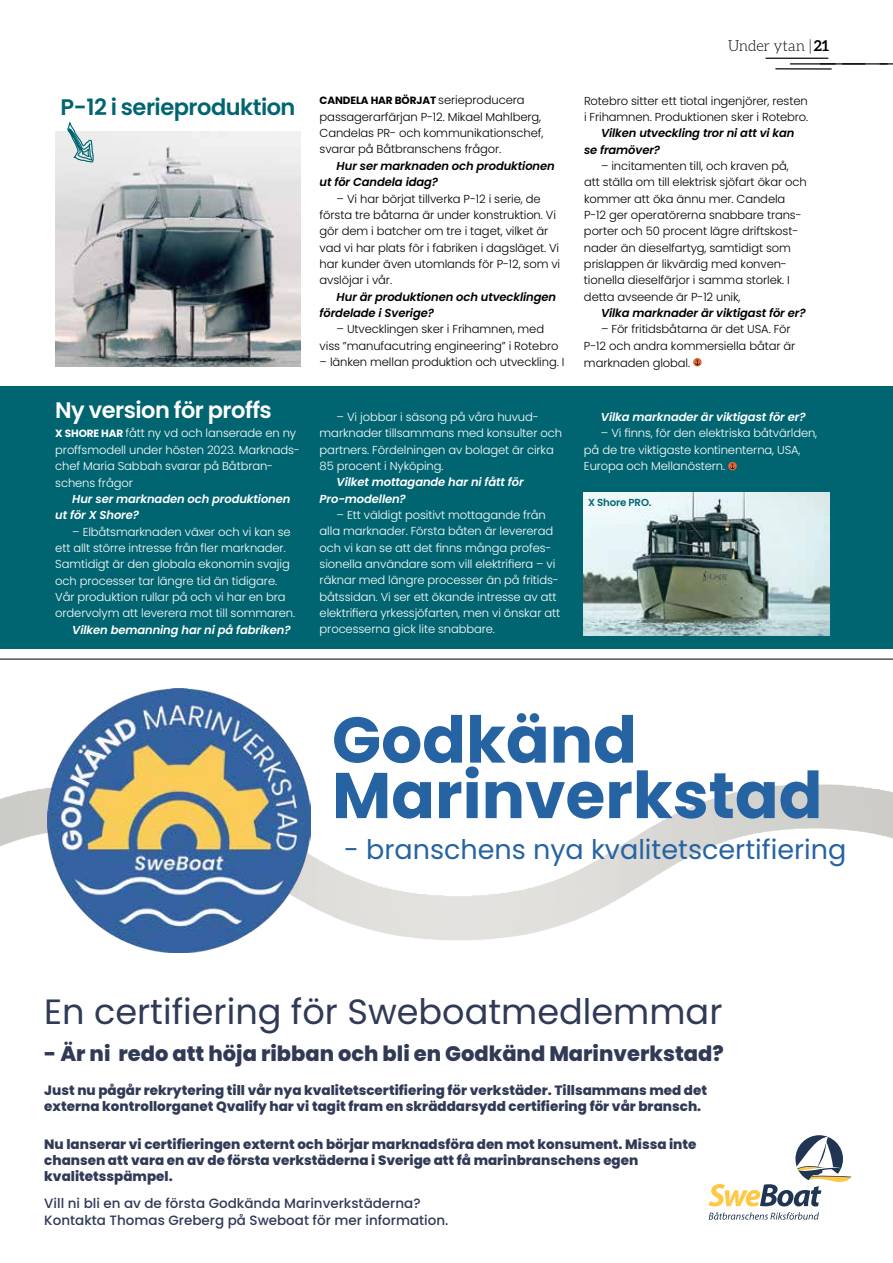
<style>
.page{position:relative;width:893px;height:1263px;background:#fff}
.page>*{position:absolute;margin:0;border:0;box-sizing:border-box;transform-origin:0 0}
.t1{font:700 64.5px/55.5px "Poppins";color:#2563a2}
.t2{font:35.1px "Poppins";color:#303a56}
.t3{font:27px "Poppins";color:#2563a2}
.t4{font:600 22.5px "Poppins";letter-spacing:-.02em;color:#006571}
.t5{font:600 22.5px "Poppins";letter-spacing:-.02em;color:#fff}
.t6{font:800 21px "Poppins";color:#303a56}
.t7{font:300 15px "Aleo";letter-spacing:-.01em;color:#000}
.t8{font:800 13.5px/16.2px "Poppins";color:#303a56}
.t9{font:500 13.5px/16.2px "Poppins";color:#303a56}
.t10{font:300 11.55px/16.4px "Poppins";letter-spacing:-.01em;color:#000}
.t11{font:300 11.55px/16.4px "Poppins";letter-spacing:-.01em;color:#fff}
.t12{font:italic 600 11.55px/16.4px "Poppins";letter-spacing:-.01em;color:#000}
.t13{font:italic 600 11.55px/16.4px "Poppins";letter-spacing:-.01em;color:#fff}
.t14{font:700 10.5px "Poppins";letter-spacing:-.01em;color:#000}
.t15{font:600 10.2px "Poppins";letter-spacing:-.01em;color:#006571}
.s1{font-weight:300;font-size:11.55px}
.s2{font-weight:700;font-size:10.5px}
.s3{font-weight:700}
</style>
<div class="page">
<svg style="left:765px;top:58px;width:128px;height:12px"></svg>
<img style="left:0;top:784px;width:893px;height:169px">
<img style="left:47px;top:688px;width:264px;height:264px">
<svg style="left:708px;top:1135px;width:144px;height:71px"></svg>
<svg style="left:709px;top:1212px;width:110px;height:8px"></svg>
<img style="left:55px;top:131px;width:245px;height:235px">
<hr style="left:0;top:659px;width:893px;height:1px;background:#000">
<div style="left:0;top:386px;width:893px;height:263px;background:#006571"></div>
<svg style="left:693px;top:358px;width:9px;height:8px"></svg>
<svg style="left:695px;top:359px;width:5px;height:7px"></svg>
<svg style="left:728px;top:462px;width:9px;height:8px"></svg>
<svg style="left:730px;top:463px;width:5px;height:6px"></svg>
<img style="left:584px;top:492px;width:245px;height:143px">
<svg style="left:67px;top:122px;width:27px;height:41px"></svg>
<h3 class="t4" style="left:61px;top:94px;width:236px">P-12 i serieproduktion</h3>
<p class="t14" style="left:320px;top:95px;width:206px">CANDELA HAR BÖRJAT <span class="s1">serieproducera</span></p>
<p class="t10" style="left:320px;top:109px;width:225px">passagerarfärjan P-12. Mikael Mahlberg,<br>Candelas PR- och kommunikationschef, svarar på Båtbranschens frågor.</p>
<p class="t12" style="left:320px;top:158px;width:237px;text-indent:17px">Hur ser marknaden och produktionen ut för Candela idag?</p>
<p class="t10" style="left:320px;top:190px;width:242px;text-indent:17px">– Vi har börjat tillverka P-12 i serie, de första tre båtarna är under konstruktion. Vi gör dem i batcher om tre i taget, vilket är vad vi har plats för i fabriken i dagsläget. Vi har kunder även utomlands för P-12, som vi avslöjar i vår.</p>
<p class="t12" style="left:320px;top:289px;width:238px;text-indent:17px">Hur är produktionen och utvecklingen fördelade i Sverige?</p>
<p class="t10" style="left:320px;top:321px;width:240px;text-align:center">– Utvecklingen sker i Frihamnen, med<br>viss ”manufacutring engineering” i Rotebro</p>
<p class="t10" style="left:320px;top:354px;width:246px">– länken mellan produktion och utveckling. I</p>
<h3 class="t5" style="left:55px;top:397px;width:218px">Ny version för proffs</h3>
<p class="t11" style="left:55px;top:425px;width:246px"><span class="s2">X SHORE HAR</span> fått ny vd och lanserade en ny proffsmodell under hösten 2023. Marknads&shy;chef Maria Sabbah svarar på Båtbran&shy;schens frågor</p>
<p class="t13" style="left:55px;top:491px;width:237px;text-indent:17px">Hur ser marknaden och produktionen ut för X Shore?</p>
<p class="t11" style="left:55px;top:523px;width:241px;text-indent:17px">– Elbåtsmarknaden växer och vi kan se ett allt större intresse från fler marknader.<br>Samtidigt är den globala ekonomin svajig och processer tar längre tid än tidigare.<br>Vår produktion rullar på och vi har en bra ordervolym att leverera mot till sommaren.</p>
<p class="t13" style="left:72px;top:622px;width:220px">Vilken bemanning har ni på fabriken?</p>
<p class="t11" style="left:320px;top:409px;width:244px;text-indent:17px">– Vi jobbar i säsong på våra huvud&shy;marknader tillsammans med konsulter och partners. Fördelningen av bolaget är cirka 85 procent i Nyköping.</p>
<p class="t13" style="left:320px;top:474px;width:206px;text-indent:17px">Vilket mottagande har ni fått för<br>Pro-modellen?</p>
<p class="t11" style="left:320px;top:507px;width:242px;text-indent:17px">– Ett väldigt positivt mottagande från alla marknader. Första båten är levererad och vi kan se att det finns många profes&shy;sionella användare som vill elektrifiera – vi räknar med längre processer än på fritids&shy;båtssidan. Vi ser ett ökande intresse av att elektrifiera yrkessjöfarten, men vi önskar att processerna gick lite snabbare.</p>
<p class="t7" style="left:728px;top:37px;width:103px">Under ytan |<span class="s3">21</span></p>
<p class="t10" style="left:584px;top:92px;width:226px">Rotebro sitter ett tiotal ingenjörer, resten i Frihamnen. Produktionen sker i Rotebro.</p>
<p class="t12" style="left:584px;top:125px;width:212px;text-indent:17px">Vilken utveckling tror ni att vi kan se framöver?</p>
<p class="t10" style="left:584px;top:158px;width:224px;text-indent:17px">– incitamenten till, och kraven på, att ställa om till elektrisk sjöfart ökar och kommer att öka ännu mer. Candela P-12 ger operatörerna snabbare trans&shy;porter och 50 procent lägre driftskost&shy;nader än dieselfartyg, samtidigt som prislappen är likvärdig med konven&shy;tionella dieselfärjor i samma storlek. I detta avseende är P-12 unik,</p>
<p class="t12" style="left:601px;top:305px;width:206px">Vilka marknader är viktigast för er?</p>
<p class="t10" style="left:584px;top:321px;width:213px;text-indent:17px">– För fritidsbåtarna är det USA. För<br>P-12 och andra kommersiella båtar är marknaden global.</p>
<p class="t13" style="left:601px;top:409px;width:206px">Vilka marknader är viktigast för er?</p>
<p class="t11" style="left:584px;top:425px;width:235px;text-indent:17px">– Vi finns, för den elektriska båtvärlden, på de tre viktigaste kontinenterna, USA,<br>Europa och Mellanöstern.</p>
<p class="t15" style="left:588px;top:497px;width:65px">X Shore PRO.</p>
<h1 class="t1" style="left:332px;top:713px;width:492px">Godkänd<br>Marinverkstad</h1>
<h3 class="t3" style="left:344px;top:834px;width:504px">- branschens nya kvalitetscertifiering</h3>
<h2 class="t2" style="left:44px;top:991px;width:680px">En certifiering för Sweboatmedlemmar</h2>
<h3 class="t6" style="left:44px;top:1041px;width:681px">- Är ni redo att höja ribban och bli en Godkänd Marinverkstad?</h3>
<p class="t8" style="left:44px;top:1082px;width:664px">Just nu pågår rekrytering till vår nya kvalitetscertifiering för verkstäder. Tillsammans med det externa kontrollorganet Qvalify har vi tagit fram en skräddarsydd certifiering för vår bransch.</p>
<p class="t8" style="left:44px;top:1136px;width:654px">Nu lanserar vi certifieringen externt och börjar marknadsföra den mot konsument. Missa inte chansen att vara en av de första verkstäderna i Sverige att få marinbranschens egen kvalitetsspämpel.</p>
<p class="t9" style="left:44px;top:1195px;width:406px">Vill ni bli en av de första Godkända Marinverkstäderna?<br>Kontakta Thomas Greberg på Sweboat för mer information.</p>
</div>
